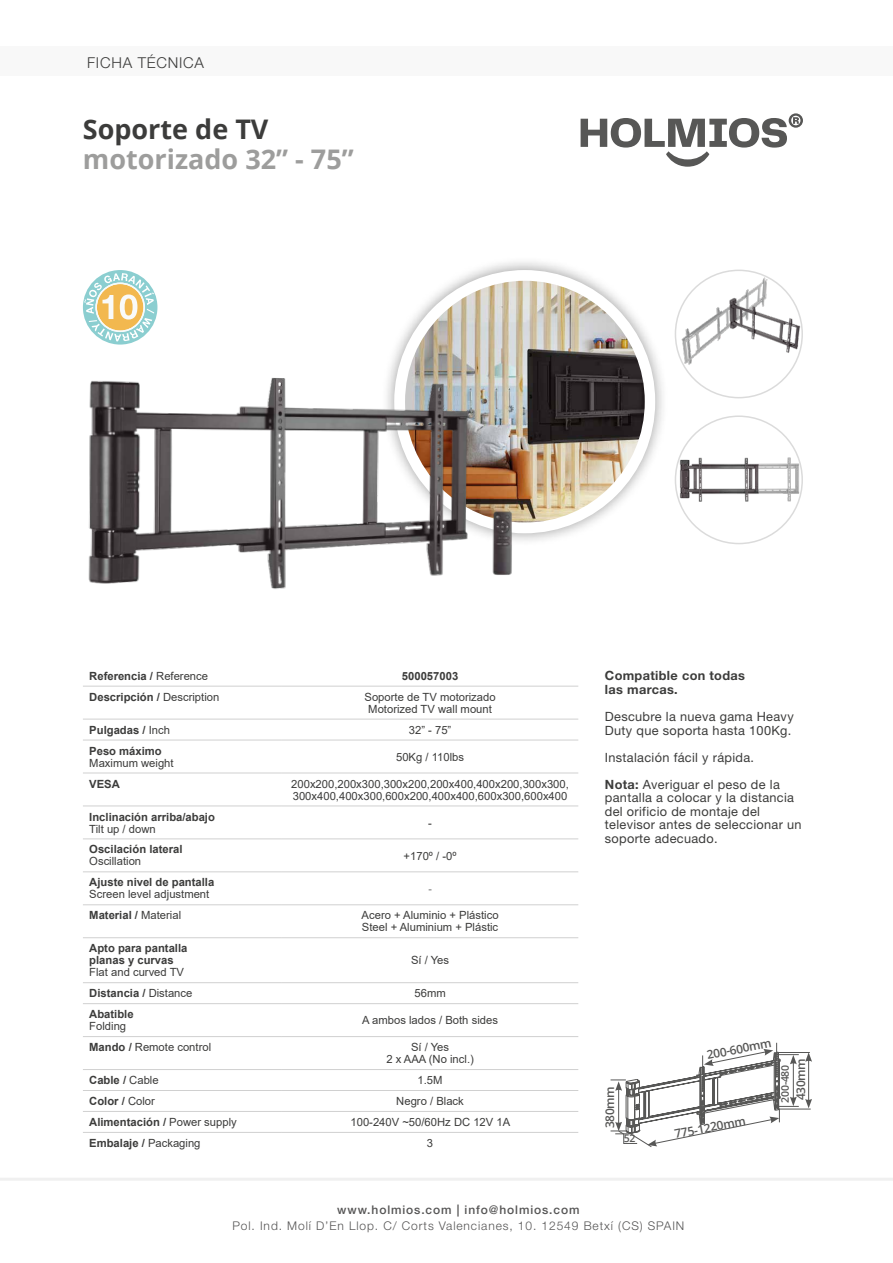
<style>
.page{position:relative;width:893px;height:1263px;background:#fff}
.page>*{position:absolute;margin:0;border:0;box-sizing:border-box;transform-origin:0 0}
.t1{font:700 27px "Open Sans";color:#9d9d9c}
.t2{font:700 27px "Open Sans";color:#3c3c3b}
.t3{font:300 15px "Helvetica Neue";letter-spacing:.05em;color:#3c3c3b}
.t4{font:12.75px/13.5px "Helvetica Neue";letter-spacing:.025em;color:#3c3c3b}
.t5{font:700 12.75px/13.5px "Helvetica Neue";letter-spacing:.025em;color:#3c3c3b}
.t6{font:300 12px "Helvetica Neue";letter-spacing:.075em;color:#565555}
.t7{font:500 12px "Helvetica Neue";letter-spacing:.075em;color:#565555}
.t8{font:600 12px "Open Sans";letter-spacing:-.025em;color:#575756}
.t9{font:11.25px/12px "Arial";color:#3c3c3b;text-align:center}
.t10{font:700 11.25px/12px "Arial";color:#3c3c3b}
.t11{font:300 11.25px "Helvetica Neue";color:#3c3c3b}
.t12{font:600 10.5px "Open Sans";letter-spacing:-.025em;color:#575756}
.s1{font-weight:400}
.s2{font-weight:700}
</style>
<div class="page">
<hr style="left:0;top:1178px;width:893px;height:3px;background:#f0f0f0">
<div style="left:0;top:47px;width:893px;height:29px;background:#f8f8f8"></div>
<svg style="left:581px;top:113px;width:222px;height:54px"></svg>
<div style="left:381px;top:257px;width:288px;height:290px;background:#000;opacity:.4"></div>
<svg style="left:394px;top:270px;width:261px;height:263px"></svg>
<img style="left:405px;top:281px;width:247px;height:242px">
<img style="left:675px;top:272px;width:127px;height:99px">
<img style="left:677px;top:455px;width:125px;height:50px">
<img style="left:88px;top:349px;width:437px;height:240px">
<svg style="left:83px;top:270px;width:74px;height:75px"></svg>
<hr style="left:83px;top:740px;width:199px;height:1px;background:#d0d0d0">
<hr style="left:282px;top:740px;width:296px;height:1px;background:#d0d0d0">
<hr style="left:83px;top:773px;width:199px;height:1px;background:#d0d0d0">
<hr style="left:282px;top:773px;width:296px;height:1px;background:#d0d0d0">
<hr style="left:83px;top:805px;width:199px;height:1px;background:#d0d0d0">
<hr style="left:282px;top:805px;width:296px;height:1px;background:#d0d0d0">
<hr style="left:83px;top:838px;width:199px;height:1px;background:#d0d0d0">
<hr style="left:282px;top:838px;width:296px;height:1px;background:#d0d0d0">
<hr style="left:83px;top:871px;width:199px;height:1px;background:#d0d0d0">
<hr style="left:282px;top:871px;width:296px;height:1px;background:#d0d0d0">
<hr style="left:83px;top:904px;width:199px;height:1px;background:#d0d0d0">
<hr style="left:282px;top:904px;width:296px;height:1px;background:#d0d0d0">
<hr style="left:83px;top:937px;width:199px;height:1px;background:#d0d0d0">
<hr style="left:282px;top:937px;width:296px;height:1px;background:#d0d0d0">
<hr style="left:83px;top:982px;width:199px;height:1px;background:#d0d0d0">
<hr style="left:282px;top:982px;width:296px;height:1px;background:#d0d0d0">
<hr style="left:83px;top:1003px;width:199px;height:1px;background:#d0d0d0">
<hr style="left:282px;top:1003px;width:296px;height:1px;background:#d0d0d0">
<hr style="left:83px;top:1036px;width:199px;height:1px;background:#d0d0d0">
<hr style="left:282px;top:1036px;width:296px;height:1px;background:#d0d0d0">
<hr style="left:83px;top:1069px;width:199px;height:1px;background:#d0d0d0">
<hr style="left:282px;top:1069px;width:296px;height:1px;background:#d0d0d0">
<hr style="left:83px;top:1090px;width:199px;height:1px;background:#d0d0d0">
<hr style="left:282px;top:1090px;width:296px;height:1px;background:#d0d0d0">
<hr style="left:83px;top:1111px;width:199px;height:1px;background:#d0d0d0">
<hr style="left:282px;top:1111px;width:296px;height:1px;background:#d0d0d0">
<hr style="left:83px;top:1132px;width:199px;height:1px;background:#d0d0d0">
<hr style="left:282px;top:1132px;width:296px;height:1px;background:#d0d0d0">
<hr style="left:83px;top:686px;width:199px;height:1px;background:#d0d0d0">
<hr style="left:282px;top:686px;width:296px;height:1px;background:#d0d0d0">
<hr style="left:83px;top:719px;width:199px;height:1px;background:#d0d0d0">
<hr style="left:282px;top:719px;width:296px;height:1px;background:#d0d0d0">
<hr style="left:808px;top:1059px;width:1px;height:42px;background:#575756">
<svg style="left:805px;top:1053px;width:7px;height:9px"></svg>
<svg style="left:805px;top:1099px;width:7px;height:9px"></svg>
<hr style="left:777px;top:1052px;width:33px;height:1px;background:#575756">
<hr style="left:778px;top:1109px;width:33px;height:1px;background:#575756">
<svg style="left:611px;top:1043px;width:188px;height:104px"></svg>
<h2 class="t3" style="left:87px;top:53px;width:118px">FICHA TÉCNICA</h2>
<h1 class="t2" style="left:83px;top:110px;width:187px">Soporte de TV</h1>
<h1 class="t1" style="left:83px;top:140px;width:272px">motorizado 32” - 75”</h1>
<p class="t10" style="left:89px;top:670px;width:120px">Referencia / <span class="s1">Reference</span></p>
<p class="t10" style="left:402px;top:670px;width:58px">500057003</p>
<p class="t10" style="left:89px;top:691px;width:132px">Descripción / <span class="s1">Description</span></p>
<p class="t9" style="left:365px;top:691px;width:133px">Soporte de TV motorizado<br>Motorized TV wall mount</p>
<p class="t10" style="left:89px;top:724px;width:82px">Pulgadas / <span class="s1">Inch</span></p>
<p class="t9" style="left:409px;top:724px;width:44px">32” - 75”</p>
<p class="t10" style="left:89px;top:745px;width:74px">Peso máximo</p>
<p class="t9" style="left:89px;top:757px;width:86px">Maximum weight</p>
<p class="t9" style="left:396px;top:751px;width:69px">50Kg / 110lbs</p>
<p class="t10" style="left:89px;top:778px;width:32px">VESA</p>
<p class="t9" style="left:291px;top:777px;width:279px;text-align:left">200x200,200x300,300x200,200x400,400x200,300x300,<br>300x400,400x300,600x200,400x400,600x300,600x400</p>
<p class="t10" style="left:89px;top:811px;width:127px">Inclinación arriba/abajo</p>
<p class="t9" style="left:89px;top:822px;width:68px">Tilt up / down</p>
<p class="t9" style="left:428px;top:816px;width:5px">-</p>
<p class="t10" style="left:89px;top:844px;width:95px">Oscilación lateral</p>
<p class="t9" style="left:89px;top:855px;width:53px">Oscillation</p>
<p class="t10" style="left:89px;top:877px;width:127px">Ajuste nivel de pantalla</p>
<p class="t9" style="left:89px;top:888px;width:122px">Screen level adjustment</p>
<p class="t9" style="left:404px;top:849px;width:54px">+170º / -0º</p>
<p class="t11" style="left:428px;top:882px;width:6px">-</p>
<p class="t10" style="left:89px;top:909px;width:93px">Material / <span class="s1">Material</span></p>
<p class="t9" style="left:362px;top:909px;width:138px;text-align:left">Acero + Aluminio + Plástico<br>Steel + Aluminium + Plástic</p>
<p class="t10" style="left:89px;top:942px;width:100px">Apto para pantalla planas y curvas</p>
<p class="t9" style="left:89px;top:966px;width:96px">Flat and curved TV</p>
<p class="t9" style="left:411px;top:954px;width:40px">Sí / Yes</p>
<p class="t10" style="left:89px;top:987px;width:105px">Distancia / <span class="s1">Distance</span></p>
<p class="t9" style="left:414px;top:987px;width:33px">56mm</p>
<p class="t10" style="left:89px;top:1008px;width:46px">Abatible</p>
<p class="t9" style="left:89px;top:1020px;width:38px">Folding</p>
<p class="t9" style="left:362px;top:1014px;width:137px">A ambos lados / Both sides</p>
<p class="t9" style="left:89px;top:1041px;width:123px"><span class="s2">Mando /</span> Remote control</p>
<p class="t9" style="left:386px;top:1041px;width:89px">Sí / Yes<br>2 x AAA (No incl.)</p>
<p class="t10" style="left:89px;top:1074px;width:71px">Cable / <span class="s1">Cable</span></p>
<p class="t9" style="left:418px;top:1074px;width:27px">1.5M</p>
<p class="t10" style="left:89px;top:1095px;width:67px">Color / <span class="s1">Color</span></p>
<p class="t9" style="left:396px;top:1095px;width:69px">Negro / Black</p>
<p class="t10" style="left:89px;top:1116px;width:149px">Alimentación / <span class="s1">Power supply</span></p>
<p class="t9" style="left:350px;top:1116px;width:161px">100-240V ~50/60Hz DC 12V 1A</p>
<p class="t10" style="left:89px;top:1137px;width:113px">Embalaje / <span class="s1">Packaging</span></p>
<p class="t9" style="left:427px;top:1137px;width:8px">3</p>
<p class="t5" style="left:605px;top:669px;width:142px">Compatible con todas las marcas.</p>
<p class="t4" style="left:605px;top:709px;width:190px">Descubre la nueva gama Heavy<br>Duty que soporta hasta 100Kg.</p>
<p class="t4" style="left:605px;top:743px;width:176px;line-height:27px">Instalación fácil y rápida.<br><span class="s2">Nota:</span> Averiguar el peso de la</p>
<p class="t4" style="left:605px;top:790px;width:198px">pantalla a colocar y la distancia del orificio de montaje del televisor antes de seleccionar un soporte adecuado.</p>
<p class="t8" style="left:601px;top:1128px;width:44px;rotate:-90deg">380mm</p>
<p class="t12" style="left:624px;top:1131px;width:13px">52</p>
<p class="t8" style="left:705px;top:1047px;width:67px;rotate:-11deg">200-600mm</p>
<p class="t8" style="left:673px;top:1126px;width:74px;rotate:-11deg">775-1220mm</p>
<p class="t12" style="left:778px;top:1103px;width:39px;rotate:-90deg">200-480</p>
<p class="t8" style="left:793px;top:1100px;width:44px;rotate:-90deg">430mm</p>
<p class="t7" style="left:337px;top:1202px;width:244px">www.holmios.com | info@holmios.com</p>
<p class="t6" style="left:232px;top:1219px;width:453px">Pol. Ind. Molí D’En Llop. C/ Corts Valencianes, 10. 12549 Betxí (CS) SPAIN</p>
</div>
